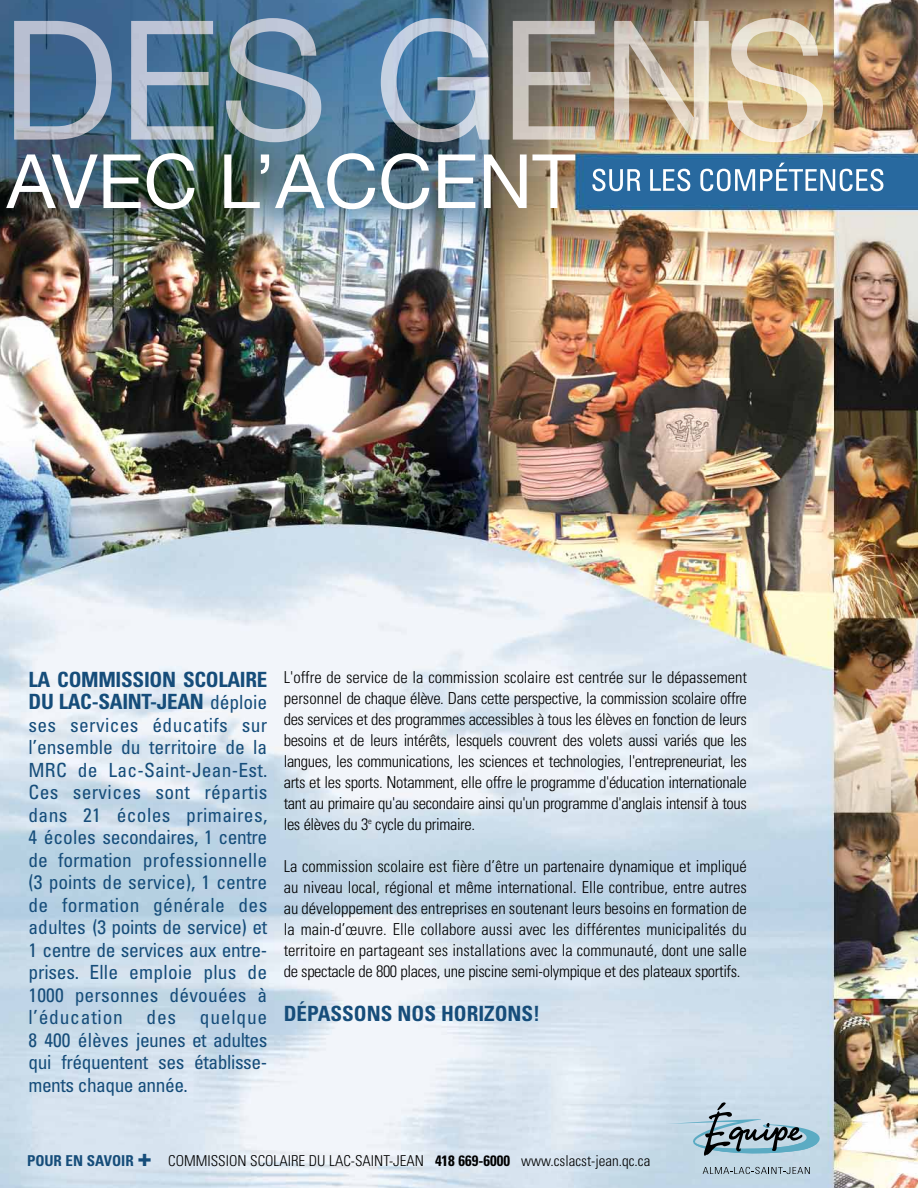
<style>
.page{position:relative;width:918px;height:1188px;background:#fff}
.page>*{position:absolute;margin:0;border:0;box-sizing:border-box;transform-origin:0 0}
.t1{font:700 condensed 21px/22.5px "Univers";letter-spacing:-.015em;color:#164d7a}
.t2{font:condensed 19.5px/22.5px "Univers";letter-spacing:-.02em;color:#164d7a;text-align:justify}
.t3{font:300 condensed 16.5px/21px "Univers";letter-spacing:-.02em;color:#000;text-align:justify}
.t4{font:300 condensed 15px "Univers";color:#000}
.s1{font-weight:400;font-size:19.5px}
.s2{font-weight:700;color:#164d7a}
.s3{font-weight:900;font-stretch:normal;font-size:24px;color:#164d7a}
.s4{font-weight:700}
</style>
<div class="page">
<img style="left:0;top:0;width:918px;height:1188px">
<img style="left:6px;top:153px;width:569px;height:56px">
<img style="left:14px;top:18px;width:809px;height:124px">
<img style="left:592px;top:163px;width:291px;height:28px">
<svg style="left:703px;top:1167px;width:107px;height:7px"></svg>
<svg style="left:667px;top:1102px;width:153px;height:55px;background:#a3bbc8"></svg>
<p class="t1" style="left:29px;top:670px;width:240px">LA COMMISSION SCOLAIRE<br>DU LAC-SAINT-JEAN <span class="s1">déploie</span></p>
<p class="t2" style="left:29px;top:715px;width:240px">ses services éducatifs sur l’ensemble du territoire de la MRC de Lac-Saint-Jean-Est.<br>Ces services sont répartis dans 21 écoles primaires, 4 écoles secondaires, 1 centre de formation professionnelle (3 points de service), 1 centre de formation générale des adultes (3 points de service) et 1 centre de services aux entre&shy;prises. Elle emploie plus de 1000 personnes dévouées à l’éducation des quelque 8 400 élèves jeunes et adultes qui fréquentent ses établisse&shy;ments chaque année.</p>
<p class="t3" style="left:284px;top:668px;width:465px">L'offre de service de la commission scolaire est centrée sur le dépassement personnel de chaque élève. Dans cette perspective, la commission scolaire offre des services et des programmes accessibles à tous les élèves en fonction de leurs besoins et de leurs intérêts, lesquels couvrent des volets aussi variés que les langues, les communications, les sciences et technologies, l'entrepreneuriat, les arts et les sports. Notamment, elle offre le programme d'éducation internationale tant au primaire qu'au secondaire ainsi qu'un programme d'anglais intensif à tous les élèves du 3<sup>e</sup> cycle du primaire.</p>
<p class="t3" style="left:284px;top:857px;width:465px">La commission scolaire est fière d’être un partenaire dynamique et impliqué au niveau local, régional et même international. Elle contribue, entre autres au développement des entreprises en soutenant leurs besoins en formation de la main-d’œuvre. Elle collabore aussi avec les différentes municipalités du territoire en partageant ses installations avec la communauté, dont une salle de spectacle de 800 places, une piscine semi-olympique et des plateaux sportifs.</p>
<p class="t1" style="left:284px;top:1004px;width:258px">DÉPASSONS NOS HORIZONS!</p>
<p class="t4" style="left:27px;top:1156px;width:625px"><span class="s2">POUR EN SAVOIR</span> <span class="s3">+</span> COMMISSION SCOLAIRE DU LAC-SAINT-JEAN <span class="s4">418 669-6000</span> www.cslacst-jean.qc.ca</p>
</div>
